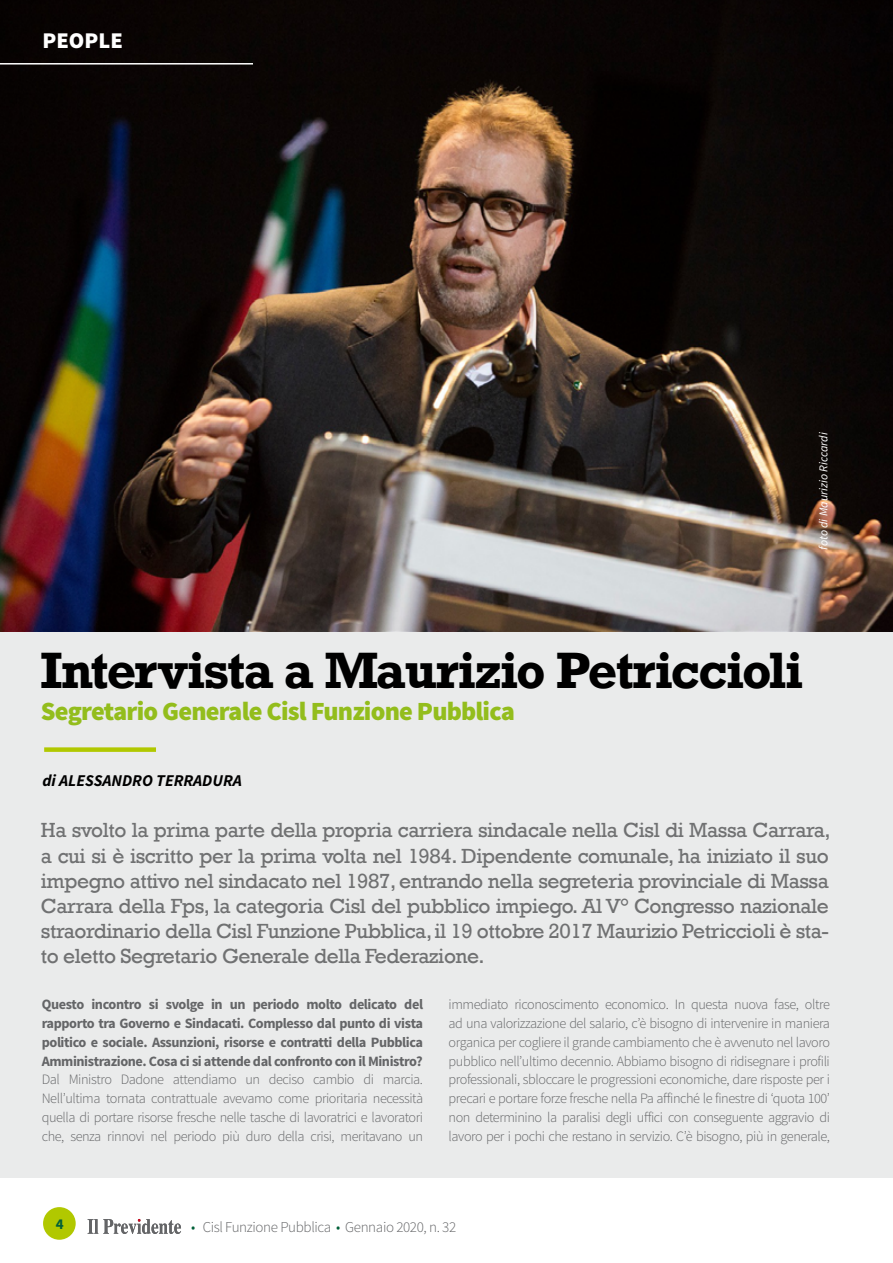
<style>
.page{position:relative;width:893px;height:1263px;background:#fff}
.page>*{position:absolute;margin:0;border:0;box-sizing:border-box;transform-origin:0 0}
.t1{font:700 48px "Rockwell";letter-spacing:-.03em;color:#000}
.t2{font:900 26.25px "Source Sans Pro";letter-spacing:-.03em;color:#93bd1c}
.t3{font:900 22.5px "Source Sans Pro";color:#fff}
.t4{font:21px/25.2px "Rockwell";letter-spacing:-.02em;color:#707172;text-align:justify}
.t5{font:italic 700 16.5px "Source Sans Pro";color:#000}
.t6{font:300 15px "Source Sans Pro";letter-spacing:-.025em;color:#646567}
.t7{font:700 15px "Source Sans Pro";color:#006038}
.t8{font:300 14.25px/18.8px "Source Sans Pro";letter-spacing:-.03em;color:#646567;text-align:justify}
.t9{font:700 14.25px/18.8px "Source Sans Pro";letter-spacing:-.03em;color:#646567;text-align:justify}
.t10{font:italic 12px "Source Sans Pro";color:#fff}
.s1{color:#006038}
</style>
<div class="page">
<div style="left:43px;top:1207px;width:33px;height:33px;background:#b1c800;border-radius:50%"></div>
<svg style="left:88px;top:1219px;width:93px;height:15px"></svg>
<div style="left:0;top:65px;width:893px;height:1113px;background:#eaebeb"></div>
<img style="left:0;top:0;width:893px;height:631px">
<hr style="left:0;top:63px;width:253px;height:2px;background:#fff">
<div style="left:44px;top:747px;width:112px;height:5px;background:#b1c800"></div>
<h3 class="t3" style="left:43px;top:26px;width:82px">PEOPLE</h3>
<p class="t10" style="left:816px;top:550px;width:119px;rotate:-90deg">foto di Maurizio Riccardi</p>
<h1 class="t1" style="left:41px;top:639px;width:764px">Intervista a Maurizio Petriccioli</h1>
<h2 class="t2" style="left:41px;top:694px;width:476px">Segretario Generale Cisl Funzione Pubblica</h2>
<p class="t5" style="left:43px;top:769px;width:201px">di ALESSANDRO TERRADURA</p>
<p class="t4" style="left:41px;top:818px;width:791px">Ha svolto la prima parte della propria carriera sindacale nella Cisl di Massa Carrara, a cui si è iscritto per la prima volta nel 1984. Dipendente comunale, ha iniziato il suo impegno attivo nel sindacato nel 1987, entrando nella segreteria provinciale di Massa Carrara della Fps, la categoria Cisl del pubblico impiego. Al V° Congresso nazionale straordinario della Cisl Funzione Pubblica, il 19 ottobre 2017 Maurizio Petriccioli è sta&shy;to eletto Segretario Generale della Federazione.</p>
<p class="t9" style="left:42px;top:996px;width:383px">Questo incontro si svolge in un periodo molto delicato del rapporto tra Governo e Sindacati. Complesso dal punto di vista politico e sociale. Assunzioni, risorse e contratti della Pubblica Amministrazione. Cosa ci si attende dal confronto con il Ministro?</p>
<p class="t8" style="left:42px;top:1070px;width:383px">Dal Ministro Dadone attendiamo un deciso cambio di marcia.<br>Nell’ultima tornata contrattuale avevamo come prioritaria necessità quella di portare risorse fresche nelle tasche di lavoratrici e lavoratori che, senza rinnovi nel periodo più duro della crisi, meritavano un</p>
<p class="t8" style="left:449px;top:995px;width:383px">immediato riconoscimento economico. In questa nuova fase, oltre ad una valorizzazione del salario, c’è bisogno di intervenire in maniera organica per cogliere il grande cambiamento che è avvenuto nel lavoro pubblico nell’ultimo decennio. Abbiamo bisogno di ridisegnare i profili professionali, sbloccare le progressioni economiche, dare risposte per i precari e portare forze fresche nella Pa affinché le finestre di ‘quota 100’ non determinino la paralisi degli uffici con conseguente aggravio di lavoro per i pochi che restano in servizio. C’è bisogno, più in generale,</p>
<p class="t7" style="left:56px;top:1214px;width:9px">4</p>
<p class="t6" style="left:191px;top:1218px;width:267px"><span class="s1">•</span> Cisl Funzione Pubblica <span class="s1">•</span> Gennaio 2020, n. 32</p>
</div>
